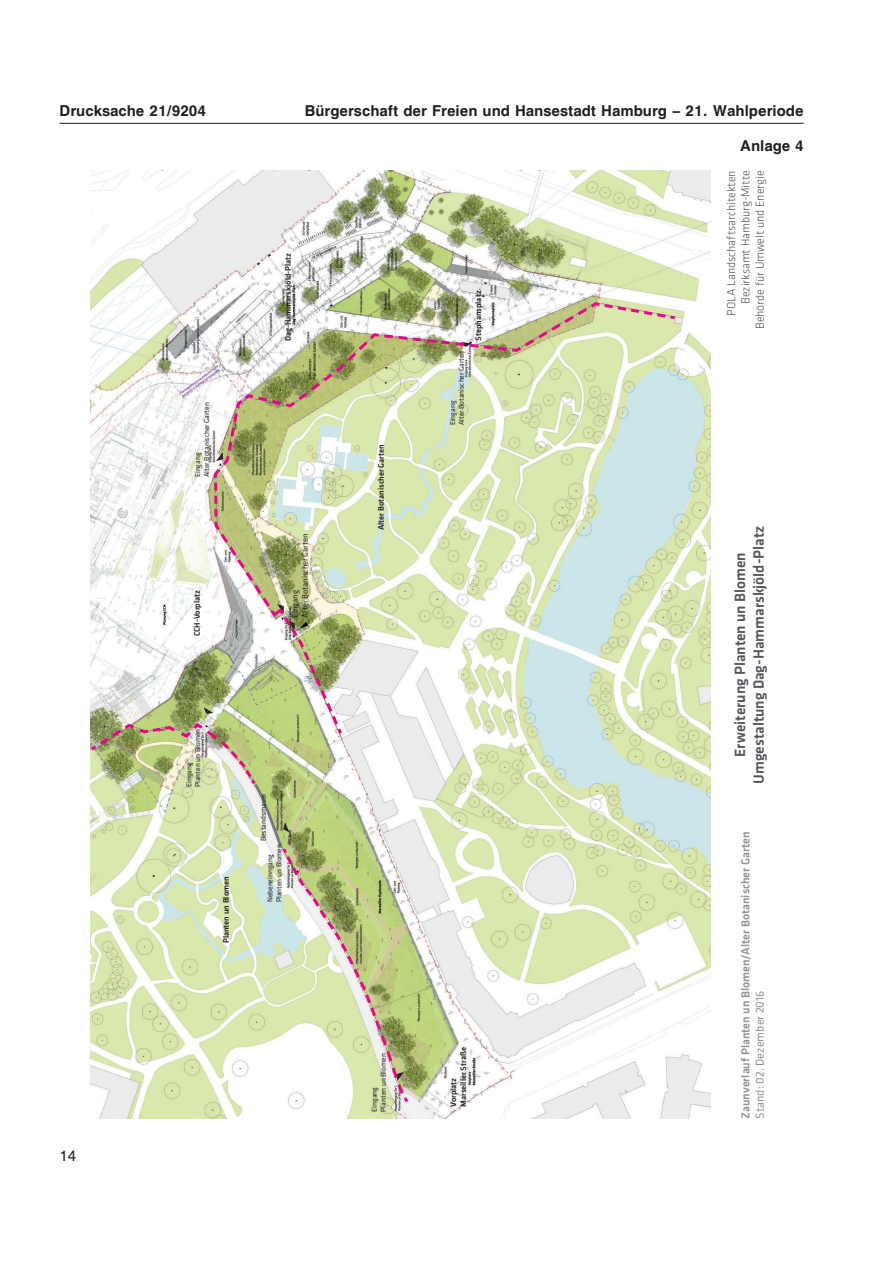
<style>
.page{position:relative;width:893px;height:1263px;background:#fff}
.page>*{position:absolute;margin:0;border:0;box-sizing:border-box;transform-origin:0 0}
.t1{font:500 15.45px/18.5px "Klavika Basic";color:#55545c;text-align:center}
.t2{font:700 15px "AT Triumvirate";color:#231f20}
.t3{font:15px "AT Triumvirate";color:#231f20}
.t4{font:300 12px/14.4px "Klavika Basic";color:#55545c;text-align:right}
.t5{font:500 12px "Klavika Basic";color:#919396}
.t6{font:12px "Klavika Basic";color:#919396}
.t7{font:500 8.4px/10.1px "Klavika Basic";color:#231f20}
.t8{font:8.4px/10.1px "Klavika Basic";color:#231f20}
.t9{font:7.35px/8.9px "Klavika Basic";color:#231f20}
</style>
<div class="page">
<hr style="left:60px;top:123px;width:744px;height:1px;background:#231f20">
<img style="left:91px;top:171px;width:619px;height:948px">
<svg style="left:213px;top:301px;width:465px;height:436px"></svg>
<svg style="left:90px;top:646px;width:320px;height:458px"></svg>
<h2 class="t2" style="left:60px;top:101px;width:148px">Drucksache 21/9204</h2>
<h2 class="t2" style="left:305px;top:101px;width:500px">Bürgerschaft der Freien und Hansestadt Hamburg – 21. Wahlperiode</h2>
<h2 class="t3" style="left:60px;top:1145px;width:18px">14</h2>
<p class="t9" style="left:194px;top:477px;width:76px;rotate:-90deg">Eingang<br>Alter Botanischer Garten</p>
<p class="t7" style="left:193px;top:636px;width:48px;rotate:-90deg">CCH-Vorplatz</p>
<p class="t7" style="left:284px;top:341px;width:90px;rotate:-90deg">Dag-Hammarskjöld-Platz</p>
<p class="t8" style="left:291px;top:618px;width:86px;rotate:-90deg">Eingang<br>Alter Botanischer Garten</p>
<p class="t9" style="left:185px;top:787px;width:60px;rotate:-90deg">Eingang<br>Planten un Blomen</p>
<p class="t7" style="left:222px;top:943px;width:68px;rotate:-90deg">Planten un Blomen</p>
<p class="t9" style="left:259px;top:841px;width:50px;rotate:-90deg">Bestandsmauer</p>
<p class="t9" style="left:266px;top:902px;width:60px;rotate:-90deg">Nebeneinngang<br>Planten un Blomen</p>
<p class="t7" style="left:377px;top:530px;width:87px;rotate:-90deg">Alter Botanischer Garten</p>
<p class="t9" style="left:371px;top:1112px;width:60px;rotate:-90deg">Eingang<br>Planten un Blomen</p>
<p class="t9" style="left:449px;top:425px;width:76px;rotate:-90deg">Eingang<br>Alter Botanischer Garten</p>
<p class="t7" style="left:474px;top:341px;width:52px;rotate:-90deg">Stephansplatz</p>
<p class="t7" style="left:449px;top:1107px;width:61px;rotate:-90deg">Vorplatz<br>Marseiller Straße</p>
<h2 class="t2" style="left:740px;top:136px;width:65px">Anlage 4</h2>
<h3 class="t4" style="left:725px;top:329px;width:160px;rotate:-90deg">POLA Landschaftsarchitekten<br>Bezirksamt Hamburg-Mitte<br>Behörde für Umwelt und Energie</h3>
<h1 class="t1" style="left:732px;top:784px;width:260px;rotate:-90deg">Erweiterung Planten un Blomen<br>Umgestaltung Dag-Hammarskjöld-Platz</h1>
<h3 class="t5" style="left:741px;top:1119px;width:289px;rotate:-90deg">Zaunverlauf Planten un Blomen/Alter Botanischer Garten</h3>
<h3 class="t6" style="left:753px;top:1119px;width:130px;rotate:-90deg">Stand: 02. Dezember 2016</h3>
</div>
